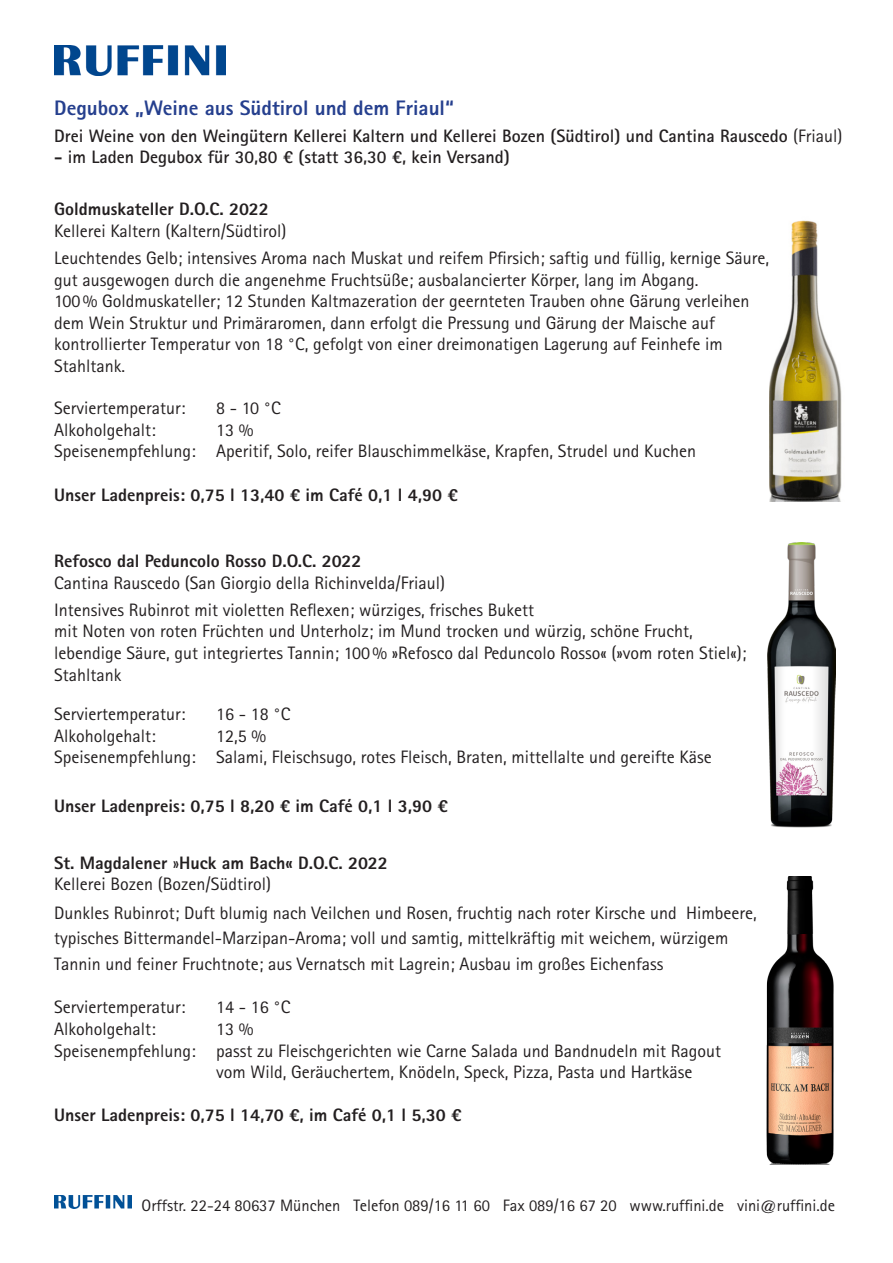
<style>
.page{position:relative;width:893px;height:1263px;background:#fff}
.page>*{position:absolute;margin:0;border:0;box-sizing:border-box;transform-origin:0 0}
.t1{font:800 21px "Agfa Rotis Sans Serif";color:#253f8e}
.Produktzeile{font:18px/21.6px "Agfa Rotis Sans Serif";color:#231f20}
.Produktbeschreibung{font:18px "Agfa Rotis Sans Serif";color:#231f20}
.Produktzeile-2{font:800 18px/21.6px "Agfa Rotis Sans Serif";color:#231f20}
.t2{font:700 18px "Agfa Rotis Sans Serif";color:#231f20}
.t3{font:16.5px "Agfa Rotis Sans Serif";color:#231f20}
.s1{font-weight:400}
.s2{font-weight:800}
</style>
<div class="page">
<img style="left:54px;top:1195px;width:77px;height:14px">
<img style="left:770px;top:220px;width:72px;height:282px">
<img style="left:54px;top:46px;width:171px;height:29px">
<img style="left:767px;top:543px;width:69px;height:285px">
<img style="left:766px;top:876px;width:68px;height:289px">
<p class="t1" style="left:54px;top:94px;width:401px">Degubox „Weine aus Südtirol und dem Friaul“</p>
<p class="t2" style="left:54px;top:124px;width:790px">Drei Weine von den Weingütern Kellerei Kaltern und Kellerei Bozen (Südtirol) und Cantina Rauscedo <span class="s1">(Friaul)</span></p>
<p class="t2" style="left:54px;top:146px;width:457px">- im Laden Degubox für 30,80 € (statt 36,30 €, kein Versand)</p>
<p class="Produktzeile-2" style="left:54px;top:198px;width:216px">Goldmuskateller D.O.C. 2022</p>
<p class="Produktzeile" style="left:54px;top:220px;width:234px">Kellerei Kaltern (Kaltern/Südtirol)</p>
<p class="Produktzeile" style="left:54px;top:247px;width:716px">Leuchtendes Gelb; intensives Aroma nach Muskat und reifem Pfirsich; saftig und füllig, kernige Säure,</p>
<p class="Produktzeile" style="left:54px;top:269px;width:646px">gut ausgewogen durch die angenehme Fruchtsüße; ausbalancierter Körper, lang im Abgang.</p>
<p class="Produktzeile" style="left:54px;top:290px;width:697px">100% Goldmuskateller; 12 Stunden Kaltmazeration der geernteten Trauben ohne Gärung verleihen</p>
<p class="Produktzeile" style="left:54px;top:312px;width:662px">dem Wein Struktur und Primäraromen, dann erfolgt die Pressung und Gärung der Maische auf</p>
<p class="Produktzeile" style="left:54px;top:333px;width:670px">kontrollierter Temperatur von 18 °C, gefolgt von einer dreimonatigen Lagerung auf Feinhefe im</p>
<p class="Produktzeile" style="left:54px;top:355px;width:72px">Stahltank.</p>
<p class="Produktzeile" style="left:54px;top:397px;width:133px">Serviertemperatur:</p>
<p class="Produktzeile" style="left:216px;top:397px;width:66px">8 - 10 °C</p>
<p class="Produktzeile" style="left:54px;top:419px;width:103px">Alkoholgehalt:</p>
<p class="Produktzeile" style="left:216px;top:419px;width:39px">13 %</p>
<p class="Produktzeile" style="left:54px;top:440px;width:643px">Speisenempfehlung: Aperitif, Solo, reifer Blauschimmelkäse, Krapfen, Strudel und Kuchen</p>
<p class="Produktzeile-2" style="left:54px;top:483px;width:405px">Unser Ladenpreis: 0,75 l 13,40 € im Café 0,1 l 4,90 €</p>
<p class="Produktzeile" style="left:54px;top:550px;width:392px"><span class="s2">Refosco dal Peduncolo Rosso D.O.C. 2022<br></span>Cantina Rauscedo (San Giorgio della Richinvelda/Friaul)</p>
<p class="Produktzeile" style="left:54px;top:599px;width:640px">Intensives Rubinrot mit violetten Reflexen; würziges, frisches Bukett<br>mit Noten von roten Früchten und Unterholz; im Mund trocken und würzig, schöne Frucht,</p>
<p class="Produktzeile" style="left:54px;top:642px;width:694px">lebendige Säure, gut integriertes Tannin; 100% »Refosco dal Peduncolo Rosso« (»vom roten Stiel«);</p>
<p class="Produktzeile" style="left:54px;top:663px;width:69px">Stahltank</p>
<p class="Produktzeile" style="left:54px;top:703px;width:133px">Serviertemperatur:</p>
<p class="Produktzeile" style="left:216px;top:703px;width:76px">16 - 18 °C</p>
<p class="Produktzeile" style="left:54px;top:725px;width:103px">Alkoholgehalt:</p>
<p class="Produktzeile" style="left:216px;top:725px;width:52px">12,5 %</p>
<p class="Produktzeile" style="left:54px;top:746px;width:659px">Speisenempfehlung: Salami, Fleischsugo, rotes Fleisch, Braten, mittellalte und gereifte Käse</p>
<p class="Produktzeile-2" style="left:54px;top:795px;width:395px">Unser Ladenpreis: 0,75 l 8,20 € im Café 0,1 l 3,90 €</p>
<p class="Produktzeile-2" style="left:54px;top:851px;width:335px">St. Magdalener <span class="s1">»</span>Huck am Bach« D.O.C. 2022<br><span class="s1">Kellerei Bozen (Bozen/Südtirol)</span></p>
<p class="Produktbeschreibung" style="left:54px;top:902px;width:704px">Dunkles Rubinrot; Duft blumig nach Veilchen und Rosen, fruchtig nach roter Kirsche und Himbeere,</p>
<p class="Produktbeschreibung" style="left:54px;top:928px;width:676px">typisches Bittermandel-Marzipan-Aroma; voll und samtig, mittelkräftig mit weichem, würzigem</p>
<p class="Produktbeschreibung" style="left:54px;top:953px;width:611px">Tannin und feiner Fruchtnote; aus Vernatsch mit Lagrein; Ausbau im großes Eichenfass</p>
<p class="Produktzeile" style="left:54px;top:996px;width:133px">Serviertemperatur:</p>
<p class="Produktzeile" style="left:216px;top:996px;width:76px">14 - 16 °C</p>
<p class="Produktzeile" style="left:54px;top:1018px;width:103px">Alkoholgehalt:</p>
<p class="Produktzeile" style="left:216px;top:1018px;width:39px">13 %</p>
<p class="Produktzeile" style="left:54px;top:1040px;width:668px">Speisenempfehlung: passt zu Fleischgerichten wie Carne Salada und Bandnudeln mit Ragout</p>
<p class="Produktzeile" style="left:216px;top:1061px;width:478px">vom Wild, Geräuchertem, Knödeln, Speck, Pizza, Pasta und Hartkäse</p>
<p class="Produktzeile-2" style="left:54px;top:1104px;width:409px">Unser Ladenpreis: 0,75 l 14,70 €, im Café 0,1 l 5,30 €</p>
<p class="t3" style="left:142px;top:1195px;width:695px">Orffstr. 22-24 80637 München Telefon 089/16 11 60 Fax 089/16 67 20 www.ruffini.de vini@ruffini.de</p>
</div>
